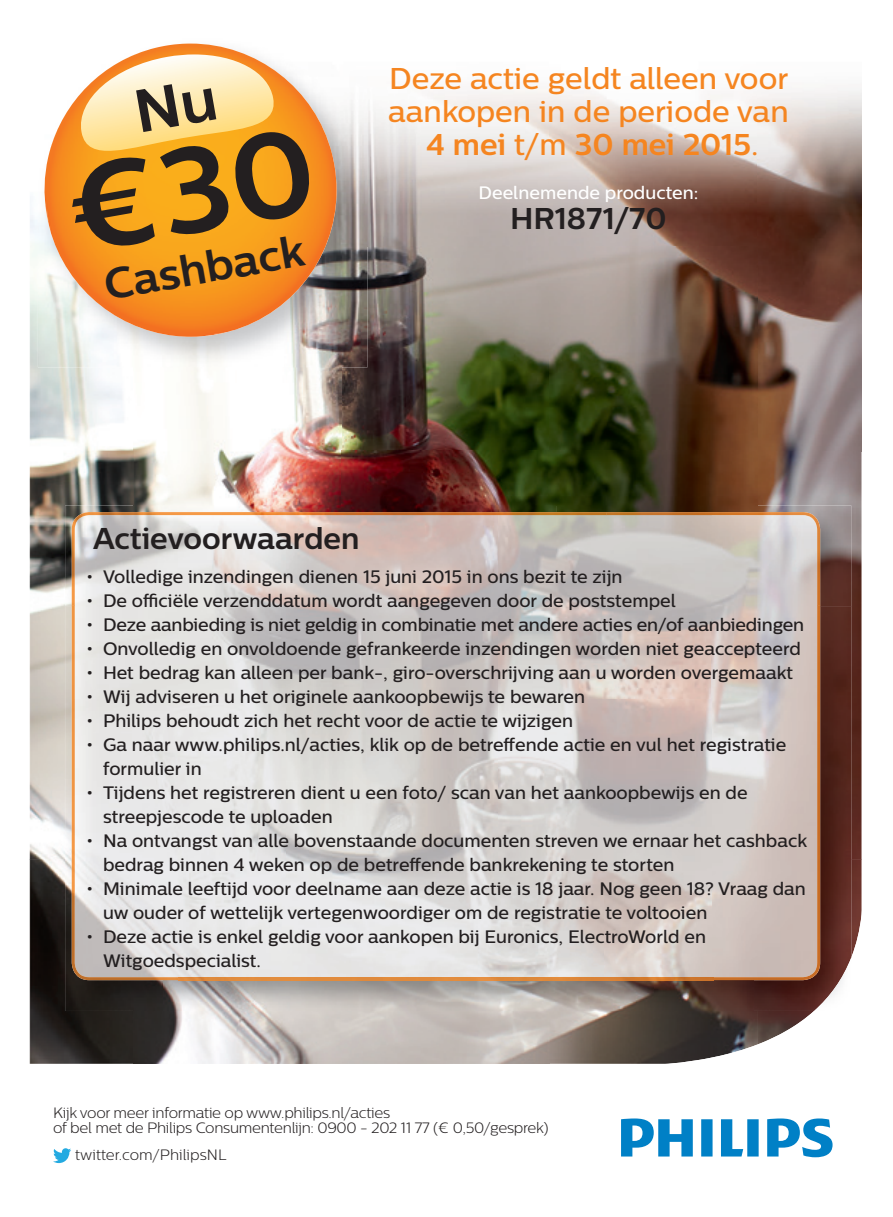
<style>
.page{position:relative;width:893px;height:1217px;background:#fff}
.page>*{position:absolute;margin:0;border:0;box-sizing:border-box;transform-origin:0 0}
.t1{font:700 42.9px "Centrale Sans";color:#231f20}
.t2{font:500 30px/33px "Centrale Sans";color:#f58520;text-align:center}
.t3{font:700 30px "Centrale Sans";color:#231f20}
.t4{font:500 18px/24px "Centrale Sans";color:#231f20}
.t5{font:500 18px "Centrale Sans";color:#fff}
.t6{font:300 15px/15px "Centrale Sans";letter-spacing:-.02em;color:#231f20}
.t7{font:300 15px "Centrale Sans";color:#231f20}
.s1{font-weight:700}
</style>
<div class="page">
<img style="left:30px;top:213px;width:104px;height:850px">
<img style="left:367px;top:88px;width:390px;height:158px">
<img style="left:757px;top:87px;width:104px;height:804px">
<img style="left:342px;top:246px;width:416px;height:259px">
<img style="left:133px;top:367px;width:209px;height:138px">
<img style="left:133px;top:1010px;width:488px;height:53px">
<svg style="left:53px;top:1148px;width:18px;height:14px"></svg>
<svg style="left:621px;top:891px;width:241px;height:267px"></svg>
<svg style="left:621px;top:1118px;width:211px;height:38px"></svg>
<img style="left:65px;top:505px;width:786px;height:101px">
<img style="left:65px;top:606px;width:98px;height:404px">
<img style="left:753px;top:606px;width:98px;height:404px">
<img style="left:163px;top:979px;width:590px;height:31px">
<img style="left:814px;top:957px;width:37px;height:53px">
<img style="left:179px;top:605px;width:534px;height:371px">
<img style="left:72px;top:512px;width:748px;height:93px">
<img style="left:72px;top:605px;width:107px;height:374px">
<img style="left:713px;top:605px;width:107px;height:374px">
<img style="left:178px;top:976px;width:536px;height:3px">
<img style="left:180px;top:43px;width:187px;height:80px">
<img style="left:38px;top:213px;width:79px;height:154px">
<img style="left:284px;top:123px;width:83px;height:244px">
<img style="left:117px;top:302px;width:167px;height:65px">
<img style="left:316px;top:45px;width:21px;height:170px">
<img style="left:43px;top:163px;width:4px;height:52px">
<svg style="left:47px;top:44px;width:269px;height:210px;background:#fabc5c"></svg>
<h1 class="t1" style="left:100px;top:260px;width:204px;rotate:-10deg">Cashback</h1>
<h2 class="t2" style="left:388px;top:62px;width:402px">Deze actie geldt alleen voor aankopen in de periode van<br><span class="s1">4 mei</span> t/m <span class="s1">30 mei 2015</span>.</h2>
<p class="t5" style="left:478px;top:182px;width:221px">Deelnemende producten:</p>
<h2 class="t3" style="left:510px;top:200px;width:158px">HR1871/70</h2>
<h2 class="t3" style="left:93px;top:520px;width:268px">Actievoorwaarden</h2>
<p class="t4" style="left:86px;top:564px;width:538px">• Volledige inzendingen dienen 15 juni 2015 in ons bezit te zijn</p>
<p class="t4" style="left:86px;top:588px;width:591px">• De officiële verzenddatum wordt aangegeven door de poststempel</p>
<p class="t4" style="left:86px;top:612px;width:720px">• Deze aanbieding is niet geldig in combinatie met andere acties en/of aanbiedingen</p>
<p class="t4" style="left:86px;top:636px;width:716px">• Onvolledig en onvoldoende gefrankeerde inzendingen worden niet geaccepteerd</p>
<p class="t4" style="left:86px;top:660px;width:709px">• Het bedrag kan alleen per bank-, giro-overschrijving aan u worden overgemaakt</p>
<p class="t4" style="left:86px;top:684px;width:500px">• Wij adviseren u het originele aankoopbewijs te bewaren</p>
<p class="t4" style="left:86px;top:708px;width:489px">• Philips behoudt zich het recht voor de actie te wijzigen</p>
<p class="t4" style="left:103px;top:732px;width:685px;text-indent:-17px">• Ga naar www.philips.nl/acties, klik op de betreffende actie en vul het registratie formulier in</p>
<p class="t4" style="left:103px;top:780px;width:646px;text-indent:-17px">• Tijdens het registreren dient u een foto/ scan van het aankoopbewijs en de streepjescode te uploaden</p>
<p class="t4" style="left:103px;top:828px;width:706px;text-indent:-17px">• Na ontvangst van alle bovenstaande documenten streven we ernaar het cashback bedrag binnen 4 weken op de betreffende bankrekening te storten</p>
<p class="t4" style="left:103px;top:876px;width:704px;text-indent:-17px">• Minimale leeftijd voor deelname aan deze actie is 18 jaar. Nog geen 18? Vraag dan uw ouder of wettelijk vertegenwoordiger om de registratie te voltooien</p>
<p class="t4" style="left:103px;top:924px;width:605px;text-indent:-17px">• Deze actie is enkel geldig voor aankopen bij Euronics, ElectroWorld en<br>Witgoedspecialist.</p>
<p class="t6" style="left:53px;top:1104px;width:497px">Kijk voor meer informatie op www.philips.nl/acties<br>of bel met de Philips Consumentenlijn: 0900 - 202 11 77 (€ 0,50/gesprek)</p>
<p class="t7" style="left:75px;top:1145px;width:153px">twitter.com/PhilipsNL</p>
</div>
